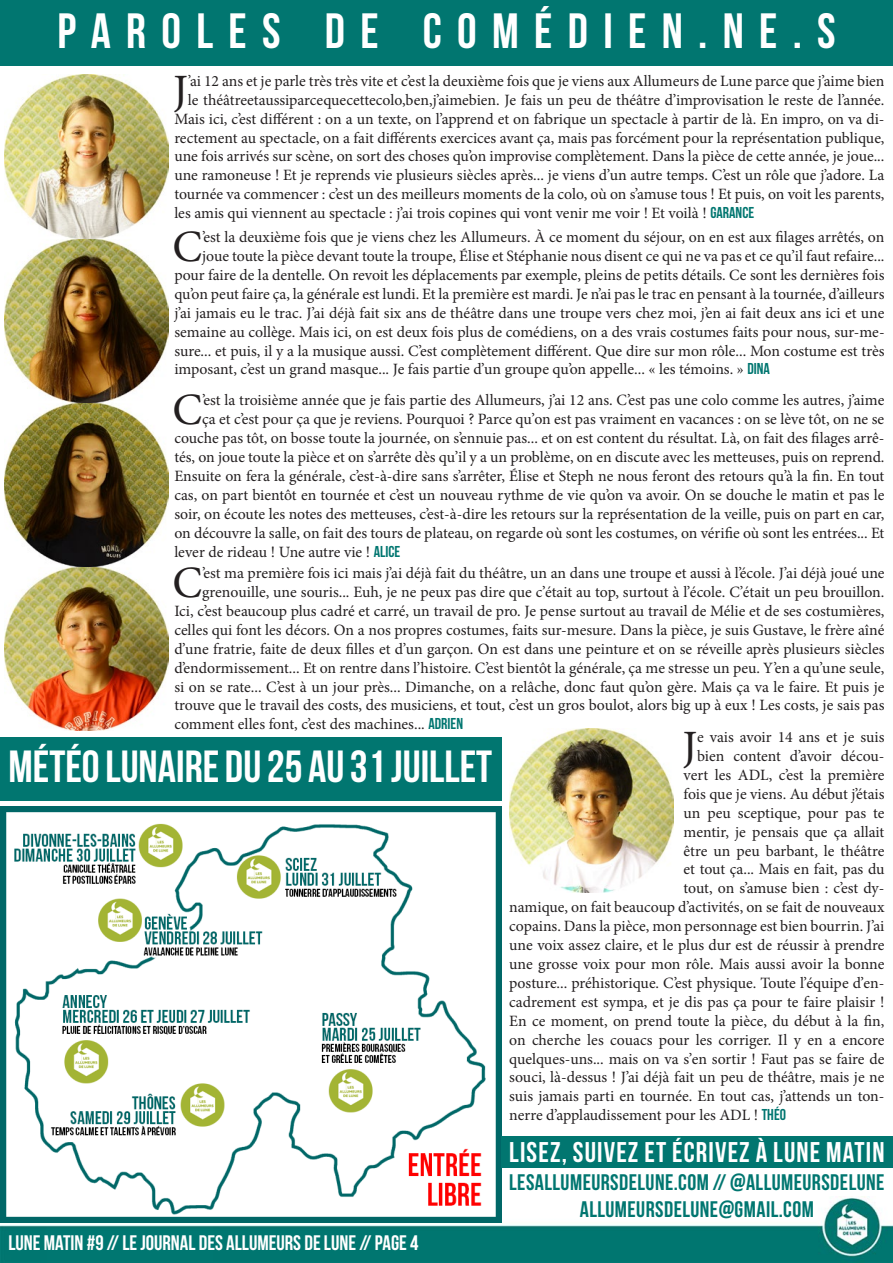
<style>
.page{position:relative;width:893px;height:1263px;background:#fff}
.page>*{position:absolute;margin:0;border:0;box-sizing:border-box;transform-origin:0 0}
.t1{font:49.5px "Bebas Neue";letter-spacing:.31em;color:#fff}
.t2{font:45px "Bebas Neue";color:#fff}
.t3{font:44.85px "Minion Pro";color:#231f20}
.t4{font:28.5px "Bebas Neue";letter-spacing:.04em;color:#fff}
.t5{font:22.5px/27px "Bebas Neue";letter-spacing:.02em;color:#017670;text-align:center}
.t6{font:21px "Bebas Neue";color:#fff}
.t7{font:15.75px "Minion Pro";color:#231f20}
.s1{font-family:"Bebas Neue";color:#017670}
</style>
<div class="page">
<img style="left:0;top:1197px;width:893px;height:66px">
<div style="left:0;top:0;width:893px;height:66px;background:#017670"></div>
<img style="left:509px;top:728px;width:164px;height:164px">
<img style="left:4px;top:74px;width:164px;height:656px">
<div style="left:0;top:738px;width:502px;height:63px;background:#017670"></div>
<img style="left:0;top:806px;width:502px;height:417px">
<div style="left:502px;top:1136px;width:391px;height:32px;background:#017670"></div>
<h1 class="t1" style="left:57px;top:4px;width:780px">PAROLES DE COMÉDIEN.NE.S</h1>
<h3 class="t3" style="left:173px;top:60px;width:16px">J</h3>
<p class="t7" style="left:188px;top:70px;width:698px">’ai 12 ans et je parle très très vite et c’est la deuxième fois que je viens aux Allumeurs de Lune parce que j’aime bien</p>
<p class="t7" style="left:188px;top:89px;width:698px">le théâtreetaussiparcequecettecolo,ben,j’aimebien. Je fais un peu de théâtre d’improvisation le reste de l’année.</p>
<p class="t7" style="left:174px;top:108px;width:712px">Mais ici, c’est différent : on a un texte, on l’apprend et on fabrique un spectacle à partir de là. En impro, on va di-</p>
<p class="t7" style="left:174px;top:127px;width:712px">rectement au spectacle, on a fait différents exercices avant ça, mais pas forcément pour la représentation publique,</p>
<p class="t7" style="left:174px;top:146px;width:712px">une fois arrivés sur scène, on sort des choses qu’on improvise complètement. Dans la pièce de cette année, je joue...</p>
<p class="t7" style="left:174px;top:165px;width:712px">une ramoneuse ! Et je reprends vie plusieurs siècles après... je viens d’un autre temps. C’est un rôle que j’adore. La</p>
<p class="t7" style="left:174px;top:184px;width:712px">tournée va commencer : c’est un des meilleurs moments de la colo, où on s’amuse tous ! Et puis, on voit les parents,</p>
<p class="t7" style="left:174px;top:203px;width:581px">les amis qui viennent au spectacle : j’ai trois copines qui vont venir me voir ! Et voilà ! <span class="s1">GARANCE</span></p>
<h3 class="t3" style="left:172px;top:217px;width:31px">C</h3>
<p class="t7" style="left:202px;top:227px;width:684px">’est la deuxième fois que je viens chez les Allumeurs. À ce moment du séjour, on en est aux filages arrêtés, on</p>
<p class="t7" style="left:202px;top:245px;width:684px">joue toute la pièce devant toute la troupe, Élise et Stéphanie nous disent ce qui ne va pas et ce qu’il faut refaire...</p>
<p class="t7" style="left:174px;top:264px;width:712px">pour faire de la dentelle. On revoit les déplacements par exemple, pleins de petits détails. Ce sont les dernières fois</p>
<p class="t7" style="left:174px;top:283px;width:712px">qu’on peut faire ça, la générale est lundi. Et la première est mardi. Je n’ai pas le trac en pensant à la tournée, d’ailleurs</p>
<p class="t7" style="left:174px;top:302px;width:711px">j’ai jamais eu le trac. J’ai déjà fait six ans de théâtre dans une troupe vers chez moi, j’en ai fait deux ans ici et une</p>
<p class="t7" style="left:174px;top:321px;width:712px">semaine au collège. Mais ici, on est deux fois plus de comédiens, on a des vrais costumes faits pour nous, sur-me-</p>
<p class="t7" style="left:174px;top:340px;width:712px">sure... et puis, il y a la musique aussi. C’est complètement différent. Que dire sur mon rôle... Mon costume est très</p>
<p class="t7" style="left:174px;top:359px;width:597px">imposant, c’est un grand masque... Je fais partie d’un groupe qu’on appelle... « les témoins. » <span class="s1">DINA</span></p>
<h3 class="t3" style="left:172px;top:380px;width:31px">C</h3>
<p class="t7" style="left:202px;top:390px;width:684px">’est la troisième année que je fais partie des Allumeurs, j’ai 12 ans. C’est pas une colo comme les autres, j’aime</p>
<p class="t7" style="left:202px;top:409px;width:684px">ça et c’est pour ça que je reviens. Pourquoi ? Parce qu’on est pas vraiment en vacances : on se lève tôt, on ne se</p>
<p class="t7" style="left:174px;top:428px;width:711px">couche pas tôt, on bosse toute la journée, on s’ennuie pas... et on est content du résultat. Là, on fait des filages arrê-</p>
<p class="t7" style="left:174px;top:447px;width:712px">tés, on joue toute la pièce et on s’arrête dès qu’il y a un problème, on en discute avec les metteuses, puis on reprend.</p>
<p class="t7" style="left:174px;top:465px;width:712px">Ensuite on fera la générale, c’est-à-dire sans s’arrêter, Élise et Steph ne nous feront des retours qu’à la fin. En tout</p>
<p class="t7" style="left:174px;top:484px;width:712px">cas, on part bientôt en tournée et c’est un nouveau rythme de vie qu’on va avoir. On se douche le matin et pas le</p>
<p class="t7" style="left:174px;top:503px;width:711px">soir, on écoute les notes des metteuses, c’est-à-dire les retours sur la représentation de la veille, puis on part en car,</p>
<p class="t7" style="left:174px;top:522px;width:712px">on découvre la salle, on fait des tours de plateau, on regarde où sont les costumes, on vérifie où sont les entrées... Et</p>
<p class="t7" style="left:174px;top:541px;width:228px">lever de rideau ! Une autre vie ! <span class="s1">ALICE</span></p>
<h3 class="t3" style="left:172px;top:553px;width:31px">C</h3>
<p class="t7" style="left:202px;top:562px;width:684px">’est ma première fois ici mais j’ai déjà fait du théâtre, un an dans une troupe et aussi à l’école. J’ai déjà joué une</p>
<p class="t7" style="left:202px;top:581px;width:684px">grenouille, une souris... Euh, je ne peux pas dire que c’était au top, surtout à l’école. C’était un peu brouillon.</p>
<p class="t7" style="left:174px;top:600px;width:712px">Ici, c’est beaucoup plus cadré et carré, un travail de pro. Je pense surtout au travail de Mélie et de ses costumières,</p>
<p class="t7" style="left:174px;top:619px;width:711px">celles qui font les décors. On a nos propres costumes, faits sur-mesure. Dans la pièce, je suis Gustave, le frère aîné</p>
<p class="t7" style="left:174px;top:638px;width:712px">d’une fratrie, faite de deux filles et d’un garçon. On est dans une peinture et on se réveille après plusieurs siècles</p>
<p class="t7" style="left:174px;top:657px;width:712px">d’endormissement... Et on rentre dans l’histoire. C’est bientôt la générale, ça me stresse un peu. Y’en a qu’une seule,</p>
<p class="t7" style="left:174px;top:676px;width:712px">si on se rate... C’est à un jour près... Dimanche, on a relâche, donc faut qu’on gère. Mais ça va le faire. Et puis je</p>
<p class="t7" style="left:174px;top:695px;width:712px">trouve que le travail des costs, des musiciens, et tout, c’est un gros boulot, alors big up à eux ! Les costs, je sais pas</p>
<p class="t7" style="left:174px;top:714px;width:290px">comment elles font, c’est des machines... <span class="s1">ADRIEN</span></p>
<h3 class="t3" style="left:682px;top:717px;width:16px">J</h3>
<p class="t7" style="left:697px;top:727px;width:189px">e vais avoir 14 ans et je suis</p>
<h2 class="t2" style="left:9px;top:742px;width:485px">MÉTÉO LUNAIRE DU 25 AU 31 JUILLET</h2>
<p class="t7" style="left:697px;top:745px;width:189px">bien content d’avoir décou-</p>
<p class="t7" style="left:684px;top:764px;width:202px">vert les ADL, c’est la première</p>
<p class="t7" style="left:684px;top:783px;width:202px">fois que je viens. Au début j’étais</p>
<p class="t7" style="left:684px;top:802px;width:202px">un peu sceptique, pour pas te</p>
<p class="t7" style="left:684px;top:821px;width:202px">mentir, je pensais que ça allait</p>
<p class="t7" style="left:684px;top:840px;width:202px">être un peu barbant, le théâtre</p>
<p class="t7" style="left:684px;top:859px;width:202px">et tout ça... Mais en fait, pas du</p>
<p class="t7" style="left:684px;top:878px;width:202px">tout, on s’amuse bien : c’est dy-</p>
<p class="t7" style="left:509px;top:897px;width:377px">namique, on fait beaucoup d’activités, on se fait de nouveaux</p>
<p class="t7" style="left:509px;top:916px;width:377px">copains. Dans la pièce, mon personnage est bien bourrin. J’ai</p>
<p class="t7" style="left:509px;top:934px;width:377px">une voix assez claire, et le plus dur est de réussir à prendre</p>
<p class="t7" style="left:509px;top:953px;width:377px">une grosse voix pour mon rôle. Mais aussi avoir la bonne</p>
<p class="t7" style="left:509px;top:972px;width:377px">posture... préhistorique. C’est physique. Toute l’équipe d’en-</p>
<p class="t7" style="left:509px;top:991px;width:377px">cadrement est sympa, et je dis pas ça pour te faire plaisir !</p>
<p class="t7" style="left:509px;top:1010px;width:377px">En ce moment, on prend toute la pièce, du début à la fin,</p>
<p class="t7" style="left:509px;top:1029px;width:377px">on cherche les couacs pour les corriger. Il y en a encore</p>
<p class="t7" style="left:509px;top:1048px;width:377px">quelques-uns... mais on va s’en sortir ! Faut pas se faire de</p>
<p class="t7" style="left:509px;top:1067px;width:377px">souci, là-dessus ! J’ai déjà fait un peu de théâtre, mais je ne</p>
<p class="t7" style="left:509px;top:1086px;width:377px">suis jamais parti en tournée. En tout cas, j’attends un ton-</p>
<p class="t7" style="left:509px;top:1105px;width:278px">nerre d’applaudissement pour les ADL ! <span class="s1">THÉO</span></p>
<h3 class="t6" style="left:9px;top:1231px;width:412px">LUNE MATIN #9 // LE JOURNAL DES ALLUMEURS DE LUNE // PAGE 4</h3>
<h3 class="t4" style="left:509px;top:1137px;width:377px">LISEZ, SUIVEZ ET ÉCRIVEZ À LUNE MATIN</h3>
<h3 class="t5" style="left:509px;top:1168px;width:377px">LESALLUMEURSDELUNE.COM // @ALLUMEURSDELUNE<br>ALLUMEURSDELUNE@GMAIL.COM</h3>
</div>
